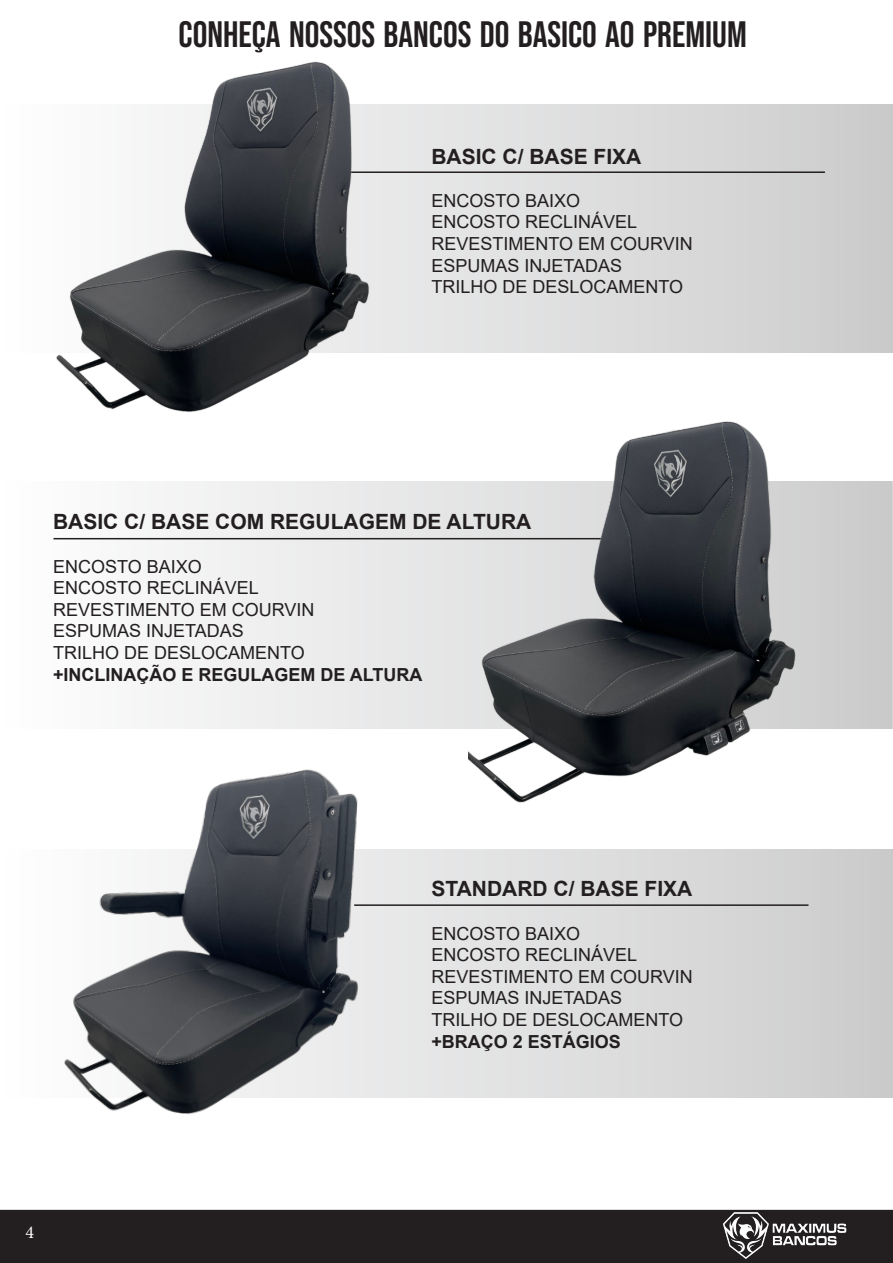
<style>
.page{position:relative;width:893px;height:1263px;background:#fff}
.page>*{position:absolute;margin:0;border:0;box-sizing:border-box;transform-origin:0 0}
.t1{font:36.75px "Bebas Neue";color:#231f20}
.t2{font:700 21px "Arial";color:#231f20}
.t3{font:18px/21.6px "Arial";color:#231f20}
.t4{font:18px "Minion Pro";color:#fff}
.s1{font-weight:700}
</style>
<div class="page">
<div style="left:0;top:1210px;width:893px;height:53px;background:#231f20"></div>
<img style="left:699px;top:1209px;width:162px;height:54px">
<svg style="left:53px;top:481px;width:839px;height:248px"></svg>
<hr style="left:892px;top:481px;width:1px;height:248px;background:#d6d5d6">
<svg style="left:380px;top:850px;width:513px;height:247px;background:#dadadb"></svg>
<svg style="left:380px;top:105px;width:512px;height:248px;background:#dadadb"></svg>
<hr style="left:218px;top:171px;width:607px;height:2px;background:#231f20">
<hr style="left:53px;top:538px;width:619px;height:1px;background:#231f20">
<hr style="left:354px;top:904px;width:454px;height:2px;background:#231f20">
<img style="left:56px;top:61px;width:324px;height:351px">
<img style="left:469px;top:421px;width:339px;height:429px">
<img style="left:64px;top:769px;width:316px;height:345px">
<p class="t1" style="left:179px;top:14px;width:570px">CONHEÇA NOSSOS BANCOS DO BASICO AO PREMIUM</p>
<p class="t2" style="left:431px;top:141px;width:212px">BASIC C/ BASE FIXA</p>
<p class="t3" style="left:431px;top:190px;width:263px">ENCOSTO BAIXO<br>ENCOSTO RECLINÁVEL<br>REVESTIMENTO EM COURVIN<br>ESPUMAS INJETADAS<br>TRILHO DE DESLOCAMENTO</p>
<p class="t2" style="left:53px;top:507px;width:480px">BASIC C/ BASE COM REGULAGEM DE ALTURA</p>
<p class="t3" style="left:53px;top:555px;width:371px">ENCOSTO BAIXO<br>ENCOSTO RECLINÁVEL<br>REVESTIMENTO EM COURVIN<br>ESPUMAS INJETADAS<br>TRILHO DE DESLOCAMENTO <span class="s1">+INCLINAÇÃO E REGULAGEM DE ALTURA</span></p>
<p class="t4" style="left:26px;top:1220px;width:10px">4</p>
<p class="t2" style="left:431px;top:874px;width:262px">STANDARD C/ BASE FIXA</p>
<p class="t3" style="left:431px;top:922px;width:263px">ENCOSTO BAIXO<br>ENCOSTO RECLINÁVEL<br>REVESTIMENTO EM COURVIN<br>ESPUMAS INJETADAS<br>TRILHO DE DESLOCAMENTO <span class="s1">+BRAÇO 2 ESTÁGIOS</span></p>
</div>
